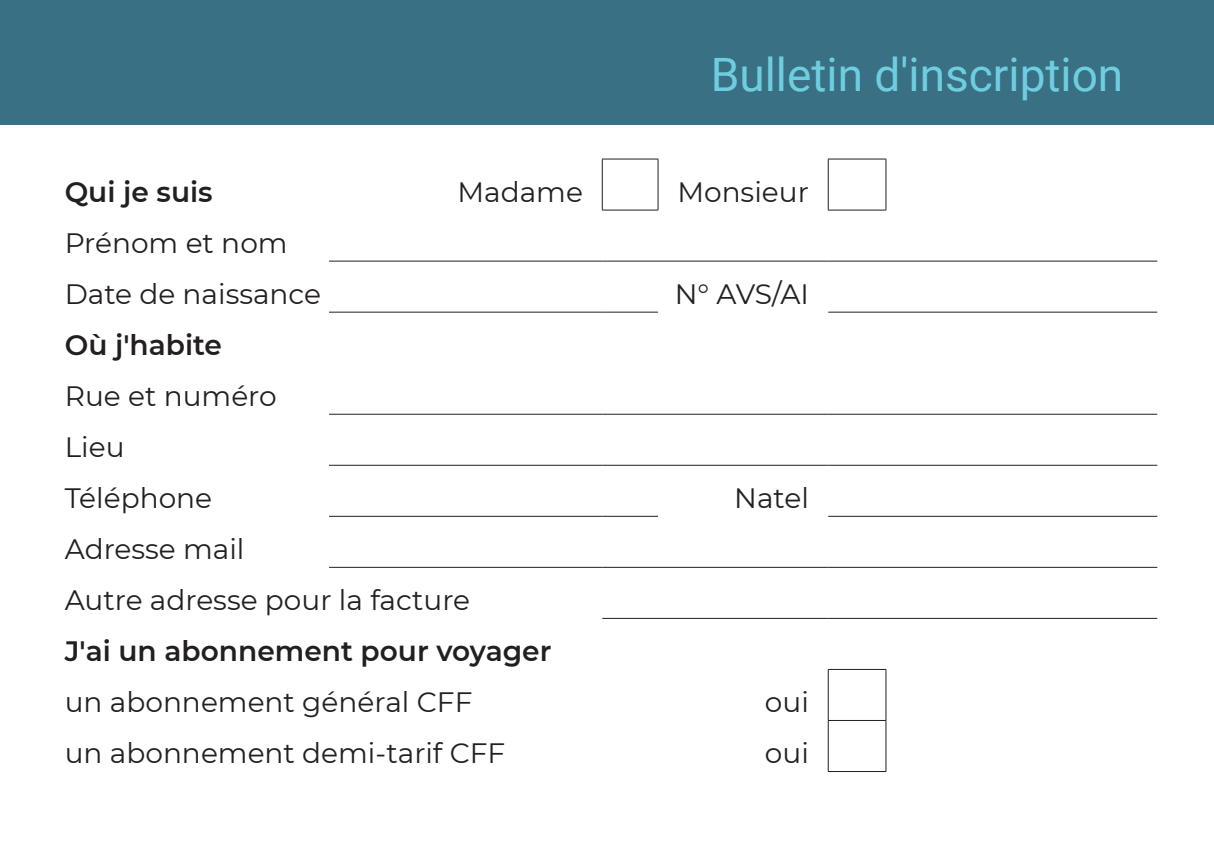
<style>
.page{position:relative;width:1214px;height:862px;background:#fff}
.page>*{position:absolute;margin:0;border:0;box-sizing:border-box;transform-origin:0 0}
.t1{font:46px "Roboto";color:#6fcde0}
.t2{font:28px/51px "Montserrat";color:#231f20}
.t3{font:600 28px "Montserrat";color:#231f20}
</style>
<div class="page">
<div style="left:0;top:0;width:1213px;height:125px;background:#3a7083"></div>
<hr style="left:602px;top:159px;width:56px;height:1px;background:#231f20">
<hr style="left:602px;top:159px;width:1px;height:51px;background:#231f20">
<hr style="left:657px;top:159px;width:1px;height:51px;background:#231f20">
<hr style="left:827px;top:159px;width:59px;height:1px;background:#231f20">
<hr style="left:827px;top:159px;width:1px;height:51px;background:#231f20">
<hr style="left:885px;top:159px;width:1px;height:51px;background:#231f20">
<hr style="left:827px;top:669px;width:59px;height:1px;background:#231f20">
<hr style="left:827px;top:669px;width:1px;height:51px;background:#231f20">
<hr style="left:885px;top:669px;width:1px;height:51px;background:#231f20">
<hr style="left:827px;top:720px;width:59px;height:1px;background:#231f20">
<hr style="left:827px;top:720px;width:1px;height:51px;background:#231f20">
<hr style="left:885px;top:720px;width:1px;height:51px;background:#231f20">
<hr style="left:827px;top:771px;width:59px;height:1px;background:#231f20">
<hr style="left:602px;top:210px;width:56px;height:1px;background:#231f20">
<hr style="left:827px;top:210px;width:59px;height:1px;background:#231f20">
<hr style="left:658px;top:261px;width:170px;height:1px;background:#231f20">
<hr style="left:329px;top:414px;width:273px;height:1px;background:#231f20">
<hr style="left:602px;top:414px;width:56px;height:1px;background:#231f20">
<hr style="left:658px;top:414px;width:170px;height:1px;background:#231f20">
<hr style="left:828px;top:414px;width:57px;height:1px;background:#231f20">
<hr style="left:885px;top:414px;width:272px;height:1px;background:#231f20">
<hr style="left:658px;top:465px;width:170px;height:1px;background:#231f20">
<hr style="left:329px;top:516px;width:273px;height:1px;background:#231f20">
<hr style="left:602px;top:516px;width:56px;height:1px;background:#231f20">
<hr style="left:329px;top:261px;width:273px;height:1px;background:#231f20">
<hr style="left:602px;top:261px;width:56px;height:1px;background:#231f20">
<hr style="left:329px;top:312px;width:273px;height:1px;background:#231f20">
<hr style="left:329px;top:465px;width:273px;height:1px;background:#231f20">
<hr style="left:602px;top:465px;width:56px;height:1px;background:#231f20">
<hr style="left:329px;top:567px;width:273px;height:1px;background:#231f20">
<hr style="left:602px;top:567px;width:56px;height:1px;background:#231f20">
<hr style="left:658px;top:567px;width:170px;height:1px;background:#231f20">
<hr style="left:828px;top:567px;width:57px;height:1px;background:#231f20">
<hr style="left:885px;top:567px;width:272px;height:1px;background:#231f20">
<hr style="left:602px;top:618px;width:56px;height:1px;background:#231f20">
<hr style="left:658px;top:618px;width:170px;height:1px;background:#231f20">
<hr style="left:828px;top:618px;width:57px;height:1px;background:#231f20">
<hr style="left:885px;top:618px;width:272px;height:1px;background:#231f20">
<hr style="left:828px;top:261px;width:57px;height:1px;background:#231f20">
<hr style="left:885px;top:261px;width:272px;height:1px;background:#231f20">
<hr style="left:885px;top:312px;width:272px;height:1px;background:#231f20">
<hr style="left:828px;top:465px;width:57px;height:1px;background:#231f20">
<hr style="left:885px;top:465px;width:272px;height:1px;background:#231f20">
<hr style="left:602px;top:312px;width:56px;height:1px;background:#231f20">
<hr style="left:828px;top:312px;width:57px;height:1px;background:#231f20">
<hr style="left:828px;top:516px;width:57px;height:1px;background:#231f20">
<hr style="left:885px;top:516px;width:272px;height:1px;background:#231f20">
<h1 class="t1" style="left:710px;top:43px;width:414px">Bulletin d'inscription</h1>
<p class="t3" style="left:65px;top:172px;width:149px">Qui je suis</p>
<p class="t2" style="left:457px;top:166px;width:127px">Madame</p>
<p class="t2" style="left:677px;top:166px;width:133px">Monsieur</p>
<p class="t2" style="left:65px;top:217px;width:258px">Prénom et nom<br>Date de naissance</p>
<p class="t2" style="left:674px;top:268px;width:136px">N° AVS/AI</p>
<p class="t3" style="left:65px;top:325px;width:159px">Où j'habite</p>
<p class="t2" style="left:65px;top:370px;width:213px">Rue et numéro<br>Lieu<br>Téléphone</p>
<p class="t2" style="left:734px;top:472px;width:76px">Natel</p>
<p class="t2" style="left:65px;top:523px;width:407px">Adresse mail<br>Autre adresse pour la facture</p>
<p class="t3" style="left:65px;top:631px;width:488px">J'ai un abonnement pour voyager</p>
<p class="t2" style="left:65px;top:676px;width:409px">un abonnement général CFF</p>
<p class="t2" style="left:764px;top:676px;width:45px">oui</p>
<p class="t2" style="left:65px;top:727px;width:442px">un abonnement demi-tarif CFF</p>
<p class="t2" style="left:764px;top:727px;width:45px">oui</p>
</div>
